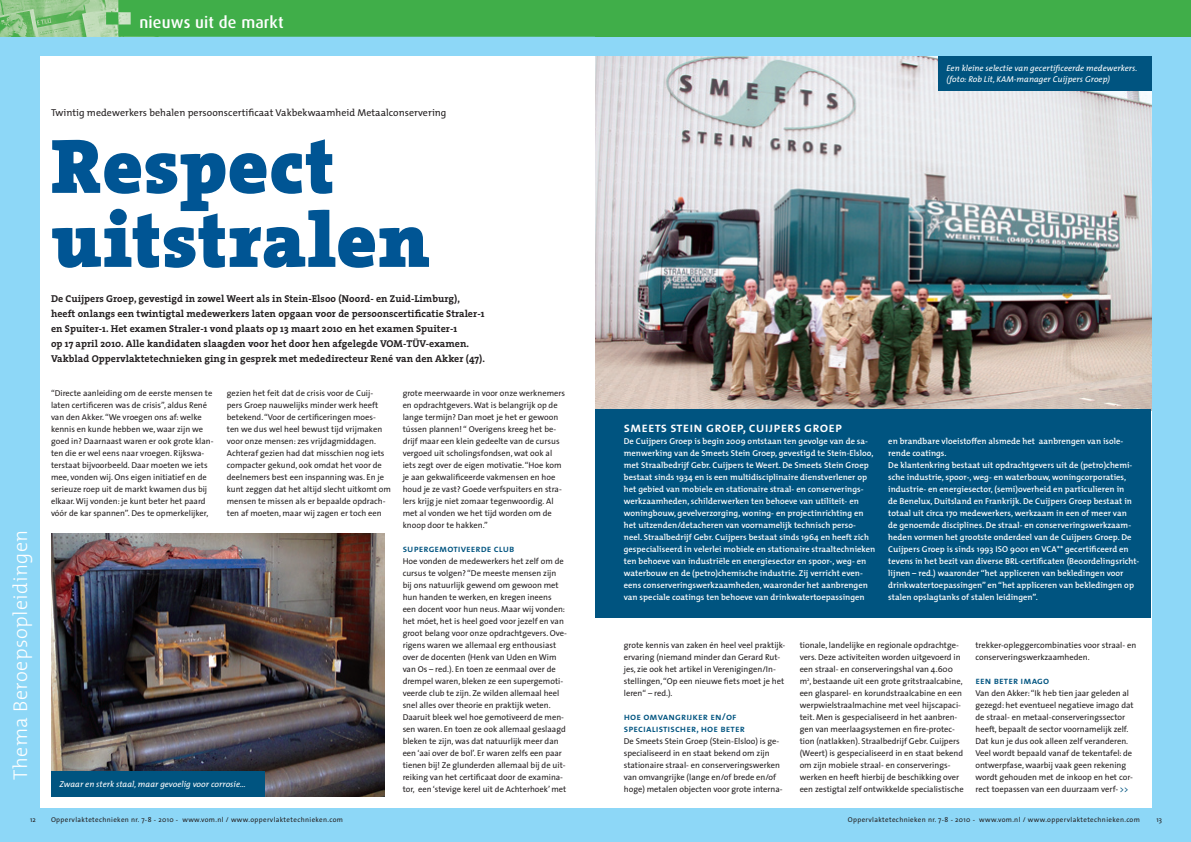
<style>
.page{position:relative;width:1191px;height:842px;background:#fff}
.page>*{position:absolute;margin:0;border:0;box-sizing:border-box;transform-origin:0 0}
.kop{font:900 78px "The Serif";letter-spacing:.01em;color:#005594}
.platte_tekst{font:300 20px "The Mix";letter-spacing:.02em;color:#fff}
.t1{font:500 16.2px "Dax";letter-spacing:.01em;color:#fff}
.subkop{font:14px "The Mix Semi Bold Caps";letter-spacing:.01em;color:#fff}
.intro{font:700 10px/15px "The Serif";letter-spacing:.005em;color:#231f20}
.subkop-2{font:10px/12px "The Mix Semi Bold Caps";letter-spacing:.01em;color:#005480}
.chapeau{font:10px "The Mix";letter-spacing:.005em;color:#231f20}
.platte_tekst-2{font:8.5px/12px "The Sans";color:#231f20}
.kadertekst{font:600 8.5px/12px "The Mix";letter-spacing:.005em;color:#fff}
.bijschrift{font:italic 8.5px/11px "The Mix";letter-spacing:.005em;color:#fff}
.t2{font:7px "The Sans";letter-spacing:.05em;color:#231f20}
.s1{color:#005480}
</style>
<div class="page">
<div style="left:0;top:30px;width:595px;height:812px;background:#8dd7f7"></div>
<img style="left:0;top:0;width:106px;height:37px">
<div style="left:106px;top:0;width:489px;height:37px;background:#40ae49"></div>
<div style="left:595px;top:30px;width:596px;height:812px;background:#8dd7f7"></div>
<div style="left:595px;top:0;width:596px;height:37px;background:#40ae49"></div>
<div style="left:40px;top:57px;width:1111px;height:751px;background:#fff"></div>
<img style="left:595px;top:57px;width:556px;height:352px">
<div style="left:595px;top:409px;width:556px;height:208px;background:#005480"></div>
<div style="left:938px;top:57px;width:213px;height:34px;background:#005480"></div>
<img style="left:51px;top:534px;width:333px;height:263px">
<div style="left:51px;top:771px;width:213px;height:26px;background:#005480"></div>
<p class="t1" style="left:139px;top:14px;width:146px">nieuws uit de markt</p>
<p class="platte_tekst" style="left:4px;top:780px;width:251px;rotate:-90deg">Thema Beroepsopleidingen</p>
<p class="chapeau" style="left:51px;top:104px;width:397px">Twintig medewerkers behalen persoonscertificaat Vakbekwaamheid Metaalconservering</p>
<p class="kop" style="left:51px;top:100px;width:285px">Respect</p>
<p class="kop" style="left:51px;top:174px;width:381px">uitstralen</p>
<p class="intro" style="left:51px;top:291px;width:435px">De Cuijpers Groep, gevestigd in zowel Weert als in Stein-Elsoo (Noord- en Zuid-Limburg), heeft onlangs een twintigtal medewerkers laten opgaan voor de persoonscertificatie Straler-1 en Spuiter-1. Het examen Straler-1 vond plaats op 13 maart 2010 en het examen Spuiter-1<br>op 17 april 2010. Alle kandidaten slaagden voor het door hen afgelegde VOM-TÜV-examen.<br>Vakblad Oppervlaktetechnieken ging in gesprek met mededirecteur René van den Akker (47).</p>
<p class="platte_tekst-2" style="left:51px;top:387px;width:164px">“Directe aanleiding om de eerste mensen te laten certificeren was de crisis”, aldus René van den Akker. “We vroegen ons af: welke kennis en kunde hebben we, waar zijn we goed in? Daarnaast waren er ook grote klan&shy;ten die er wel eens naar vroegen. Rijkswa&shy;terstaat bijvoorbeeld. Daar moeten we iets mee, vonden wij. Ons eigen initiatief en de serieuze roep uit de markt kwamen dus bij elkaar. Wij vonden: je kunt beter het paard vóór de kar spannen”. Des te opmerkelijker,</p>
<p class="platte_tekst-2" style="left:227px;top:387px;width:166px">gezien het feit dat de crisis voor de Cuij-<br>pers Groep nauwelijks minder werk heeft betekend. “Voor de certificeringen moes-<br>ten we dus wel heel bewust tijd vrijmaken voor onze mensen: zes vrijdagmiddagen.<br>Achteraf gezien had dat misschien nog iets compacter gekund, ook omdat het voor de deelnemers best een inspanning was. En je kunt zeggen dat het altijd slecht uitkomt om mensen te missen als er bepaalde opdrach&shy;ten af moeten, maar wij zagen er toch een</p>
<p class="bijschrift" style="left:60px;top:778px;width:188px">Zwaar en sterk staal, maar gevoelig voor corrosie…</p>
<p class="platte_tekst-2" style="left:403px;top:387px;width:164px">grote meerwaarde in voor onze werknemers en opdrachtgevers. Wat is belangrijk op de lange termijn? Dan moet je het er gewoon tússen plannen! “ Overigens kreeg het be&shy;drijf maar een klein gedeelte van de cursus vergoed uit scholingsfondsen, wat ook al iets zegt over de eigen motivatie. “Hoe kom je aan gekwalificeerde vakmensen en hoe houd je ze vast? Goede verfspuiters en stra&shy;lers krijg je niet zomaar tegenwoordig. Al met al vonden we het tijd worden om de knoop door te hakken.”</p>
<p class="subkop-2" style="left:403px;top:542px;width:113px">supergemotiveerde club</p>
<p class="platte_tekst-2" style="left:403px;top:555px;width:166px">Hoe vonden de medewerkers het zelf om de cursus te volgen? “De meeste mensen zijn bij ons natuurlijk gewend om gewoon met hun handen te werken, en kregen ineens een docent voor hun neus. Maar wij vonden: het móet, het is heel goed voor jezelf en van groot belang voor onze opdrachtgevers. Ove&shy;rigens waren we allemaal erg enthousiast over de docenten (Henk van Uden en Wim van Os – red.). En toen ze eenmaal over de drempel waren, bleken ze een supergemoti&shy;veerde club te zijn. Ze wilden allemaal heel snel alles over theorie en praktijk weten.<br>Daaruit bleek wel hoe gemotiveerd de men&shy;sen waren. En toen ze ook allemaal geslaagd bleken te zijn, was dat natuurlijk meer dan een ‘aai over de bol’. Er waren zelfs een paar tienen bij! Ze glunderden allemaal bij de uit&shy;reiking van het certificaat door de examina&shy;tor, een ‘stevige kerel uit de Achterhoek’ met</p>
<p class="bijschrift" style="left:946px;top:63px;width:192px">Een kleine selectie van gecertificeerde medewerkers. (foto: Rob Lit, KAM-manager Cuijpers Groep)</p>
<p class="subkop" style="left:624px;top:416px;width:220px">smeets stein groep, cuijpers groep</p>
<p class="kadertekst" style="left:624px;top:435px;width:253px">De Cuijpers Groep is begin 2009 ontstaan ten gevolge van de sa&shy;menwerking van de Smeets Stein Groep, gevestigd te Stein-Elsloo, met Straalbedrijf Gebr. Cuijpers te Weert. De Smeets Stein Groep bestaat sinds 1934 en is een multidisciplinaire dienstverlener op het gebied van mobiele en stationaire straal- en conserverings&shy;werkzaamheden, schilderwerken ten behoeve van utiliteit- en woningbouw, gevelverzorging, woning- en projectinrichting en het uitzenden/detacheren van voornamelijk technisch perso&shy;neel. Straalbedrijf Gebr. Cuijpers bestaat sinds 1964 en heeft zich gespecialiseerd in velerlei mobiele en stationaire straaltechnieken ten behoeve van industriële en energiesector en spoor-, weg- en waterbouw en de (petro)chemische industrie. Zij verricht even&shy;eens conserveringswerkzaamheden, waaronder het aanbrengen van speciale coatings ten behoeve van drinkwatertoepassingen</p>
<p class="kadertekst" style="left:888px;top:435px;width:237px">en brandbare vloeistoffen alsmede het aanbrengen van isole&shy;rende coatings.</p>
<p class="kadertekst" style="left:888px;top:459px;width:253px">De klantenkring bestaat uit opdrachtgevers uit de (petro)chemi&shy;sche industrie, spoor-, weg- en waterbouw, woningcorporaties, industrie- en energiesector, (semi)overheid en particulieren in<br>de Benelux, Duitsland en Frankrijk. De Cuijpers Groep bestaat in totaal uit circa 170 medewerkers, werkzaam in een of meer van<br>de genoemde disciplines. De straal- en conserveringswerkzaam&shy;heden vormen het grootste onderdeel van de Cuijpers Groep. De Cuijpers Groep is sinds 1993 ISO 9001 en VCA** gecertificeerd en tevens in het bezit van diverse BRL-certificaten (Beoordelingsricht&shy;lijnen – red.) waaronder “het appliceren van bekledingen voor drinkwatertoepassingen” en “het appliceren van bekledingen op stalen opslagtanks of stalen leidingen”.</p>
<p class="platte_tekst-2" style="left:624px;top:639px;width:163px">grote kennis van zaken én heel veel praktijk&shy;ervaring (niemand minder dan Gerard Rut&shy;jes, zie ook het artikel in Verenigingen/In&shy;stellingen, “Op een nieuwe fiets moet je het leren“ – red.).</p>
<p class="subkop-2" style="left:624px;top:710px;width:123px">hoe omvangrijker en/of specialistischer, hoe beter</p>
<p class="platte_tekst-2" style="left:624px;top:735px;width:160px">De Smeets Stein Groep (Stein-Elsloo) is ge&shy;specialiseerd in en staat bekend om zijn stationaire straal- en conserveringswerken van omvangrijke (lange en/of brede en/of hoge) metalen objecten voor grote interna-</p>
<p class="platte_tekst-2" style="left:799px;top:639px;width:165px">tionale, landelijke en regionale opdrachtge&shy;vers. Deze activiteiten worden uitgevoerd in een straal- en conserveringshal van 4.600 m<sup>2</sup>, bestaande uit een grote gritstraalcabine, een glasparel- en korundstraalcabine en een werpwielstraalmachine met veel hijscapaci&shy;teit. Men is gespecialiseerd in het aanbren&shy;gen van meerlaagsystemen en fire-protec&shy;tion (natlakken). Straalbedrijf Gebr. Cuijpers (Weert) is gespecialiseerd in en staat bekend om zijn mobiele straal- en conserverings&shy;werken en heeft hierbij de beschikking over een zestigtal zelf ontwikkelde specialistische</p>
<p class="platte_tekst-2" style="left:975px;top:639px;width:162px">trekker-opleggercombinaties voor straal- en conserveringswerkzaamheden.</p>
<p class="subkop-2" style="left:975px;top:674px;width:75px">een beter imago</p>
<p class="platte_tekst-2" style="left:975px;top:687px;width:160px">Van den Akker: “Ik heb tien jaar geleden al gezegd: het eventueel negatieve imago dat de straal- en metaal-conserveringssector heeft, bepaalt de sector voornamelijk zelf.<br>Dat kun je dus ook alleen zelf veranderen.<br>Veel wordt bepaald vanaf de tekentafel: de ontwerpfase, waarbij vaak geen rekening wordt gehouden met de inkoop en het cor&shy;rect toepassen van een duurzaam verf- <span class="s1">&gt;&gt;</span></p>
<p class="t2" style="left:30px;top:813px;width:7px">12</p>
<p class="t2" style="left:51px;top:813px;width:293px">Oppervlaktetechnieken nr. 7-8 - 2010 - www.vom.nl / www.oppervlaktetechnieken.com</p>
<p class="t2" style="left:848px;top:813px;width:293px">Oppervlaktetechnieken nr. 7-8 - 2010 - www.vom.nl / www.oppervlaktetechnieken.com</p>
<p class="t2" style="left:1156px;top:813px;width:7px">13</p>
</div>
